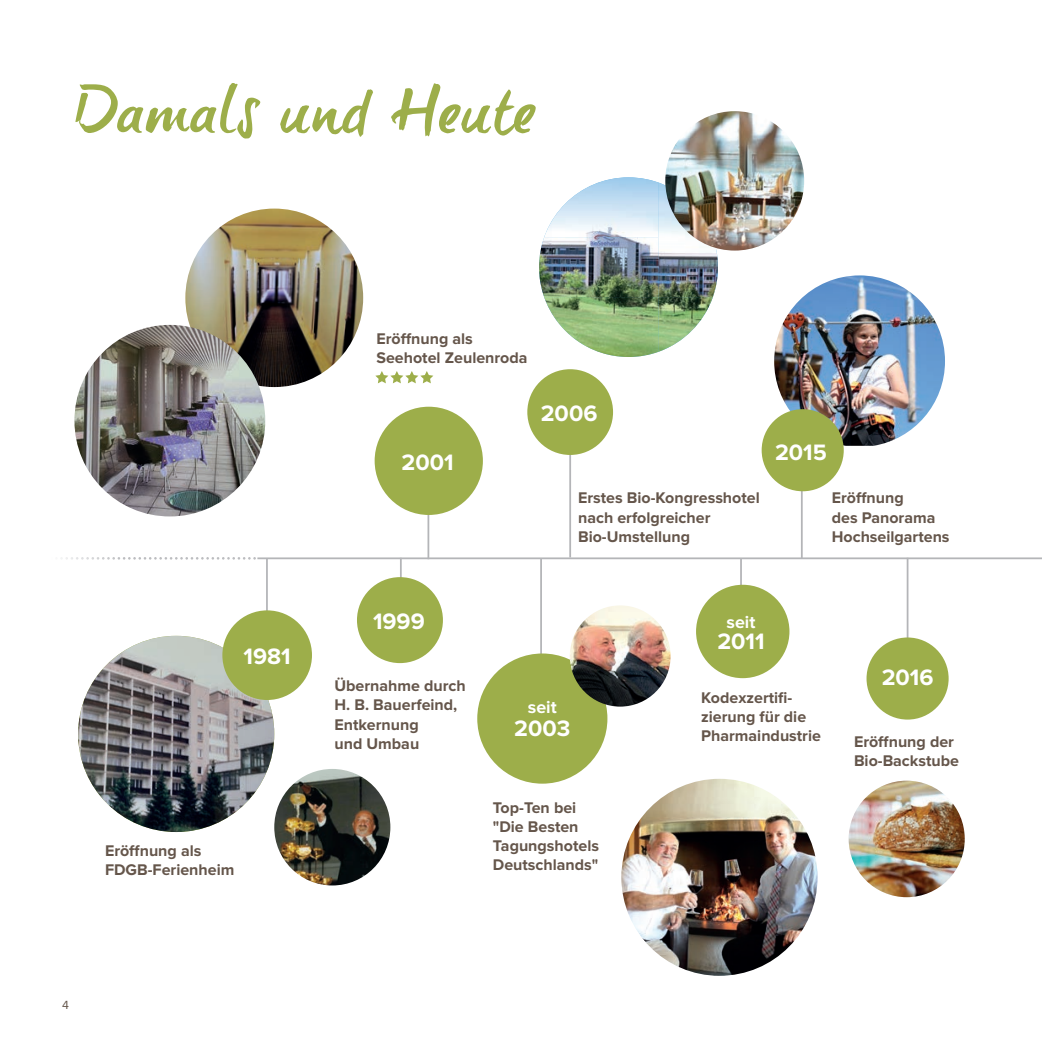
<style>
.page{position:relative;width:1042px;height:1042px;background:#fff}
.page>*{position:absolute;margin:0;border:0;box-sizing:border-box;transform-origin:0 0}
.t1{font:61.25px "brush tip Terrence";color:#9dae4a}
.t2{font:700 23.1px "Proxima Nova";color:#fff}
.t3{font:700 17.85px "Proxima Nova";color:#fff}
.t4{font:700 15.92px/19.2px "Proxima Nova";color:#65564b}
.t5{font:12.25px "Proxima Nova";color:#65564b}
</style>
<div class="page">
<img style="left:774px;top:275px;width:171px;height:171px">
<hr style="left:257px;top:557px;width:785px;height:2px;background:#b4b5b8">
<img style="left:185px;top:209px;width:178px;height:178px;border-radius:89px">
<img style="left:78px;top:636px;width:196px;height:196px;border-radius:98px">
<img style="left:74px;top:325px;width:191px;height:191px;border-radius:96px">
<img style="left:621px;top:779px;width:196px;height:197px;border-radius:98px">
<svg style="left:128px;top:557px;width:128px;height:2px"></svg>
<hr style="left:266px;top:558px;width:2px;height:54px;background:#b4b5b8">
<hr style="left:400px;top:558px;width:2px;height:53px;background:#b4b5b8">
<hr style="left:427px;top:505px;width:2px;height:54px;background:#b4b5b8">
<hr style="left:540px;top:558px;width:2px;height:105px;background:#b4b5b8">
<hr style="left:740px;top:558px;width:2px;height:35px;background:#b4b5b8">
<hr style="left:569px;top:431px;width:2px;height:126px;background:#b4b5b8">
<div style="left:375px;top:407px;width:108px;height:108px;background:#9dae4a;border-radius:50%"></div>
<div style="left:357px;top:577px;width:86px;height:86px;background:#9dae4a;border-radius:50%"></div>
<div style="left:222px;top:610px;width:90px;height:90px;background:#9dae4a;border-radius:50%"></div>
<img style="left:544px;top:177px;width:114px;height:60px">
<img style="left:658px;top:182px;width:60px;height:115px">
<img style="left:539px;top:237px;width:119px;height:60px">
<img style="left:544px;top:297px;width:114px;height:60px">
<img style="left:658px;top:297px;width:55px;height:55px">
<div style="left:527px;top:369px;width:86px;height:86px;background:#9dae4a;border-radius:50%"></div>
<div style="left:477px;top:653px;width:130px;height:130px;background:#9dae4a;border-radius:50%"></div>
<svg style="left:375px;top:371px;width:58px;height:12px"></svg>
<div style="left:696px;top:585px;width:93px;height:93px;background:#9dae4a;border-radius:50%"></div>
<hr style="left:801px;top:476px;width:1px;height:82px;background:#b4b5b8">
<div style="left:761px;top:409px;width:83px;height:82px;background:#9dae4a;border-radius:50%"></div>
<hr style="left:906px;top:558px;width:2px;height:115px;background:#b4b5b8">
<div style="left:866px;top:637px;width:82px;height:82px;background:#9dae4a;border-radius:50%"></div>
<img style="left:848px;top:780px;width:117px;height:117px;border-radius:58px">
<img style="left:274px;top:769px;width:116px;height:116px;border-radius:58px">
<img style="left:665px;top:111px;width:139px;height:140px;border-radius:70px">
<img style="left:570px;top:605px;width:100px;height:101px;border-radius:50px">
<h1 class="t1" style="left:74px;top:74px;width:464px">Damals und Heute</h1>
<h2 class="t2" style="left:244px;top:643px;width:49px">1981</h2>
<p class="t4" style="left:105px;top:842px;width:131px">Eröffnung als<br>FDGB-Ferienheim</p>
<p class="t4" style="left:376px;top:330px;width:152px">Eröffnung als<br>Seehotel Zeulenroda</p>
<h2 class="t2" style="left:401px;top:449px;width:54px">2001</h2>
<h2 class="t2" style="left:541px;top:400px;width:58px">2006</h2>
<p class="t4" style="left:578px;top:489px;width:183px">Erstes Bio-Kongresshotel nach erfolgreicher<br>Bio-Umstellung</p>
<h2 class="t2" style="left:775px;top:439px;width:53px">2015</h2>
<p class="t4" style="left:832px;top:489px;width:119px">Eröffnung<br>des Panorama<br>Hochseilgartens</p>
<h2 class="t2" style="left:373px;top:608px;width:53px">1999</h2>
<p class="t3" style="left:726px;top:611px;width:30px">seit</p>
<h2 class="t2" style="left:717px;top:628px;width:49px">2011</h2>
<p class="t4" style="left:334px;top:677px;width:133px">Übernahme durch<br>H. B. Bauerfeind,<br>Entkernung<br>und Umbau</p>
<p class="t3" style="left:528px;top:697px;width:30px">seit</p>
<h2 class="t2" style="left:514px;top:715px;width:58px">2003</h2>
<p class="t4" style="left:493px;top:798px;width:108px">Top-Ten bei "Die Besten<br>Tagungshotels<br>Deutschlands"</p>
<p class="t4" style="left:701px;top:688px;width:121px">Kodexzertifi&shy;zierung für die<br>Pharmaindustrie</p>
<h2 class="t2" style="left:881px;top:664px;width:53px">2016</h2>
<p class="t4" style="left:854px;top:733px;width:107px">Eröffnung der<br>Bio-Backstube</p>
<p class="t5" style="left:62px;top:998px;width:8px">4</p>
</div>
